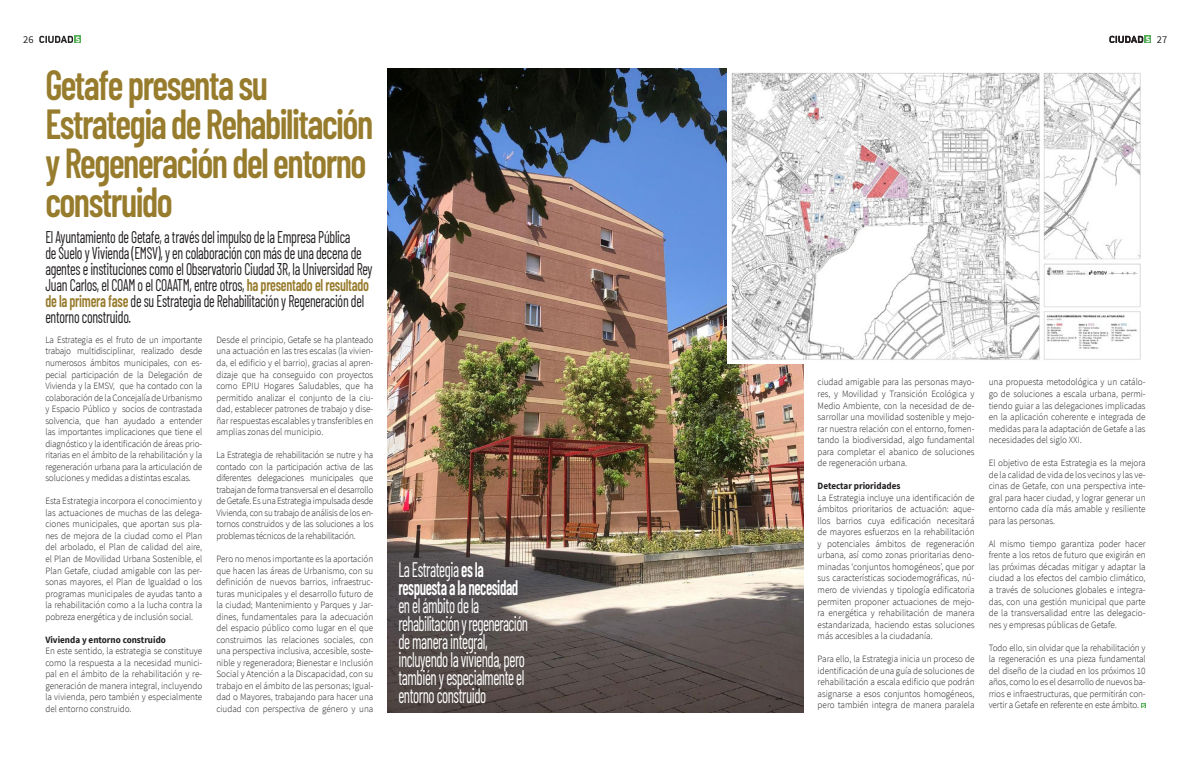
<style>
.page{position:relative;width:1191px;height:766px;background:#fff}
.page>*{position:absolute;margin:0;border:0;box-sizing:border-box;transform-origin:0 0}
.t1{font:600 42px/39px "Barlow Condensed";letter-spacing:-.04em;color:#987c2d;scale:.88 1}
.t2{font:21px/18px "Barlow Condensed";letter-spacing:-.03em;color:#fff;scale:.7 1}
.t3{font:600 21px/18px "Barlow Condensed";letter-spacing:-.03em;color:#fff;scale:.7 1}
.t4{font:17px/16px "Barlow Condensed";letter-spacing:-.02em;color:#231f20;scale:.8 1}
.t5{font:10.4px "Source Sans Pro";color:#231f20}
.t6{font:300 9.6px/11.5px "Source Sans Pro";color:#231f20;text-align:justify;scale:.95 1}
.t7{font:700 9.6px "Source Sans Pro";color:#231f20;scale:.95 1}
.s1{font-weight:600;color:#987c2d}
.s2{font-weight:600}
.s3{font-weight:400}
</style>
<div class="page">
<div style="left:74px;top:36px;width:7px;height:7px;background:#55b157"></div>
<svg style="left:39px;top:36px;width:41px;height:7px"></svg>
<svg style="left:1149px;top:36px;width:2px;height:7px"></svg>
<svg style="left:1109px;top:36px;width:40px;height:7px"></svg>
<img style="left:387px;top:68px;width:416px;height:643px">
<svg style="left:1141px;top:703px;width:4px;height:5px"></svg>
<img style="left:728px;top:68px;width:413px;height:295px">
<p class="t5" style="left:23px;top:33px;width:12px">26</p>
<p class="t5" style="left:1156px;top:33px;width:12px">27</p>
<p class="t1" style="left:45px;top:62px;width:254px">Getafe presenta su</p>
<p class="t1" style="left:45px;top:101px;width:374px">Estrategia de Rehabilitación y Regeneración del entorno construido</p>
<p class="t4" style="left:45px;top:228px;width:410px">El Ayuntamiento de Getafe, a través del impulso de la Empresa Pública<br>de Suelo y Vivienda (EMSV), y en colaboración con más de una decena de agentes e instituciones como el Observatorio Ciudad 3R, la Universidad Rey Juan Carlos, el COAM o el COAATM, entre otros, <span class="s1">ha presentado el resultado de la primera fase</span> de su Estrategia de Rehabilitación y Regeneración del entorno construido.</p>
<p class="t6" style="left:45px;top:334px;width:167px">La Estrategia es el fruto de un importante trabajo multidisciplinar, realizado desde numerosos ámbitos municipales, con es&shy;pecial participación de la Delegación de Vivienda y la EMSV, que ha contado con la colaboración de la Concejalía de Urbanismo y Espacio Público y socios de contrastada solvencia, que han ayudado a entender las importantes implicaciones que tiene el diagnóstico y la identificación de áreas prio&shy;ritarias en el ámbito de la rehabilitación y la regeneración urbana para la articulación de soluciones y medidas a distintas escalas.</p>
<p class="t6" style="left:45px;top:495px;width:167px">Esta Estrategia incorpora el conocimiento y las actuaciones de muchas de las delega&shy;ciones municipales, que aportan sus pla&shy;nes de mejora de la ciudad como el Plan del arbolado, el Plan de calidad del aire, el Plan de Movilidad Urbana Sostenible, el Plan Getafe, ciudad amigable con las per&shy;sonas mayores, el Plan de Igualdad o los programas municipales de ayudas tanto a la rehabilitación como a la lucha contra la pobreza energética y de inclusión social.</p>
<p class="t7" style="left:45px;top:632px;width:128px">Vivienda y entorno construido</p>
<p class="t6" style="left:45px;top:645px;width:167px">En este sentido, la estrategia se constituye como la respuesta a la necesidad munici&shy;pal en el ámbito de la rehabilitación y re&shy;generación de manera integral, incluyendo la vivienda, pero también y especialmente del entorno construido.</p>
<p class="t6" style="left:216px;top:334px;width:167px">Desde el principio, Getafe se ha planteado una actuación en las tres escalas (la vivien&shy;da, el edificio y el barrio), gracias al apren&shy;dizaje que ha conseguido con proyectos como EPIU Hogares Saludables, que ha permitido analizar el conjunto de la ciu&shy;dad, establecer patrones de trabajo y dise&shy;ñar respuestas escalables y transferibles en amplias zonas del municipio.</p>
<p class="t6" style="left:216px;top:449px;width:167px">La Estrategia de rehabilitación se nutre y ha contado con la participación activa de las diferentes delegaciones municipales que trabajan de forma transversal en el desarrollo de Getafe. Es una Estrategia impulsada desde Vivienda, con su trabajo de análisis de los en&shy;tornos construidos y de las soluciones a los problemas técnicos de la rehabilitación.</p>
<p class="t6" style="left:216px;top:553px;width:167px">Pero no menos importante es la aportación que hacen las áreas de Urbanismo, con su definición de nuevos barrios, infraestruc&shy;turas municipales y el desarrollo futuro de la ciudad; Mantenimiento y Parques y Jar&shy;dines, fundamentales para la adecuación del espacio público como lugar en el que construimos las relaciones sociales, con una perspectiva inclusiva, accesible, soste&shy;nible y regeneradora; Bienestar e Inclusión Social y Atención a la Discapacidad, con su trabajo en el ámbito de las personas; Igual&shy;dad o Mayores, trabajando para hacer una ciudad con perspectiva de género y una</p>
<p class="t2" style="left:398px;top:559px;width:123px">La Estrategia <span class="s2">es la</span></p>
<p class="t3" style="left:398px;top:577px;width:173px">respuesta a la necesidad <span class="s3">en el ámbito de la</span></p>
<p class="t2" style="left:398px;top:613px;width:187px">rehabilitación y regeneración de manera integral,</p>
<p class="t2" style="left:398px;top:649px;width:182px;text-align:justify">incluyendo la vivienda, pero también y especialmente el entorno construido</p>
<p class="t6" style="left:817px;top:376px;width:167px">ciudad amigable para las personas mayo&shy;res, y Movilidad y Transición Ecológica y Medio Ambiente, con la necesidad de de&shy;sarrollar una movilidad sostenible y mejo&shy;rar nuestra relación con el entorno, fomen&shy;tando la biodiversidad, algo fundamental para completar el abanico de soluciones de regeneración urbana.</p>
<p class="t7" style="left:817px;top:479px;width:89px">Detectar prioridades</p>
<p class="t6" style="left:817px;top:491px;width:167px">La Estrategia incluye una identificación de ámbitos prioritarios de actuación: aque&shy;llos barrios cuya edificación necesitará de mayores esfuerzos en la rehabilitación y potenciales ámbitos de regeneración urbana, así como zonas prioritarias deno&shy;minadas ‘conjuntos homogéneos’, que por sus características sociodemográficas, nú&shy;mero de viviendas y tipología edificatoria permiten proponer actuaciones de mejo&shy;ra energética y rehabilitación de manera estandarizada, haciendo estas soluciones más accesibles a la ciudadanía.</p>
<p class="t6" style="left:817px;top:653px;width:167px">Para ello, la Estrategia inicia un proceso de identificación de una guía de soluciones de rehabilitación a escala edificio que podrán asignarse a esos conjuntos homogéneos, pero también integra de manera paralela</p>
<p class="t6" style="left:988px;top:376px;width:167px">una propuesta metodológica y un catálo&shy;go de soluciones a escala urbana, permi&shy;tiendo guiar a las delegaciones implicadas en la aplicación coherente e integrada de medidas para la adaptación de Getafe a las necesidades del siglo XXI.</p>
<p class="t6" style="left:988px;top:457px;width:167px">El objetivo de esta Estrategia es la mejora de la calidad de vida de los vecinos y las ve&shy;cinas de Getafe, con una perspectiva inte&shy;gral para hacer ciudad, y lograr generar un entorno cada día más amable y resiliente para las personas.</p>
<p class="t6" style="left:988px;top:538px;width:167px">Al mismo tiempo garantiza poder hacer frente a los retos de futuro que exigirán en las próximas décadas mitigar y adaptar la ciudad a los efectos del cambio climático, a través de soluciones globales e integra&shy;das, con una gestión municipal que parte de la transversalidad entre las delegacio&shy;nes y empresas públicas de Getafe.</p>
<p class="t6" style="left:988px;top:641px;width:167px">Todo ello, sin olvidar que la rehabilitación y la regeneración es una pieza fundamental del diseño de la ciudad en los próximos 10 años, como lo es el desarrollo de nuevos ba&shy;rrios e infraestructuras, que permitirán con&shy;vertir a Getafe en referente en este ámbito.</p>
</div>
